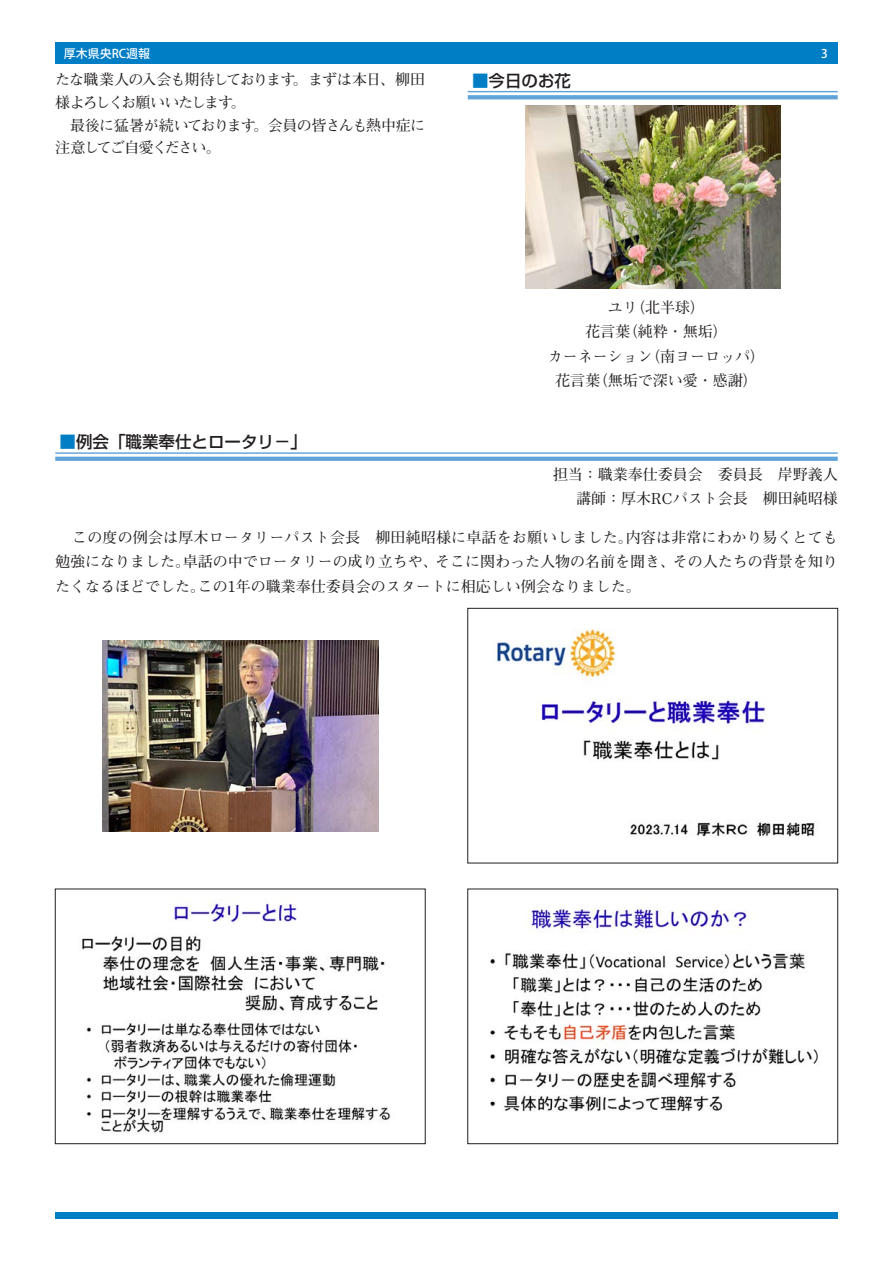
<style>
.page{position:relative;width:893px;height:1263px;background:#fff}
.page>*{position:absolute;margin:0;border:0;box-sizing:border-box;transform-origin:0 0}
.本文タイトル1{font:500 16.5px "Shin Go Pro";color:#231f20}
.卓話本文{font:700 15px/24.5px "Futo Min A101 Pro";color:#231f20;text-align:justify}
.本文{font:700 15px "Futo Min A101 Pro";color:#231f20}
.会長タイム本文{font:700 15px/22.5px "Futo Min A101 Pro";letter-spacing:-.06em;color:#231f20}
.t1{font:500 12px "Koz Go Pr 6 N";color:#fff}
.s1{color:#007ec5}
</style>
<div class="page">
<div style="left:55px;top:43px;width:783px;height:21px;background:#007ec5"></div>
<div style="left:55px;top:1213px;width:783px;height:6px;background:#007ec5"></div>
<hr style="left:55px;top:452px;width:783px;height:2px;background:#60a3d8">
<svg style="left:55px;top:457px;width:783px;height:4px;fill:#60a3d8"></svg>
<img style="left:102px;top:640px;width:276px;height:191px">
<img style="left:496px;top:629px;width:319px;height:208px">
<div style="left:468px;top:608px;width:370px;height:255px;border:1px solid #231f20"></div>
<img style="left:82px;top:899px;width:308px;height:235px">
<div style="left:55px;top:889px;width:370px;height:255px;border:1px solid #231f20"></div>
<img style="left:490px;top:909px;width:328px;height:203px">
<div style="left:468px;top:889px;width:370px;height:255px;border:1px solid #231f20"></div>
<hr style="left:468px;top:91px;width:370px;height:1px;background:#60a3d8">
<svg style="left:468px;top:95px;width:370px;height:4px"></svg>
<img style="left:525px;top:105px;width:255px;height:183px">
<p class="t1" style="left:64px;top:47px;width:88px">厚木県央RC週報</p>
<p class="t1" style="left:821px;top:47px;width:8px">3</p>
<p class="会長タイム本文" style="left:55px;top:67px;width:371px">たな職業人の入会も期待しております。まずは本日、柳田様よろしくお願いいたします。</p>
<p class="会長タイム本文" style="left:55px;top:112px;width:371px;text-indent:15px">最後に猛暑が続いております。会員の皆さんも熱中症に注意してご自愛ください。</p>
<p class="本文タイトル1" style="left:472px;top:67px;width:100px"><span class="s1">■</span>今日のお花</p>
<p class="本文タイトル1" style="left:60px;top:428px;width:249px"><span class="s1">■</span>例会「職業奉仕とロータリ－」</p>
<p class="本文" style="left:608px;top:295px;width:99px">ユリ（北半球）</p>
<p class="本文" style="left:585px;top:320px;width:144px">花言葉（純粋・無垢）</p>
<p class="本文" style="left:548px;top:344px;width:219px">カーネーション（南ヨーロッパ）</p>
<p class="本文" style="left:555px;top:369px;width:204px">花言葉（無垢で深い愛・感謝）</p>
<p class="本文" style="left:553px;top:463px;width:286px">担当：職業奉仕委員会　委員長　岸野義人</p>
<p class="本文" style="left:576px;top:487px;width:263px">講師：厚木RCパスト会長　柳田純昭様</p>
<p class="卓話本文" style="left:55px;top:523px;width:784px;text-indent:17px">この度の例会は厚木ロータリーパスト会長　柳田純昭様に卓話をお願いしました。内容は非常にわかり易くとても勉強になりました。卓話の中でロータリーの成り立ちや、そこに関わった人物の名前を聞き、その人たちの背景を知りたくなるほどでした。この1年の職業奉仕委員会のスタートに相応しい例会なりました。</p>
</div>
